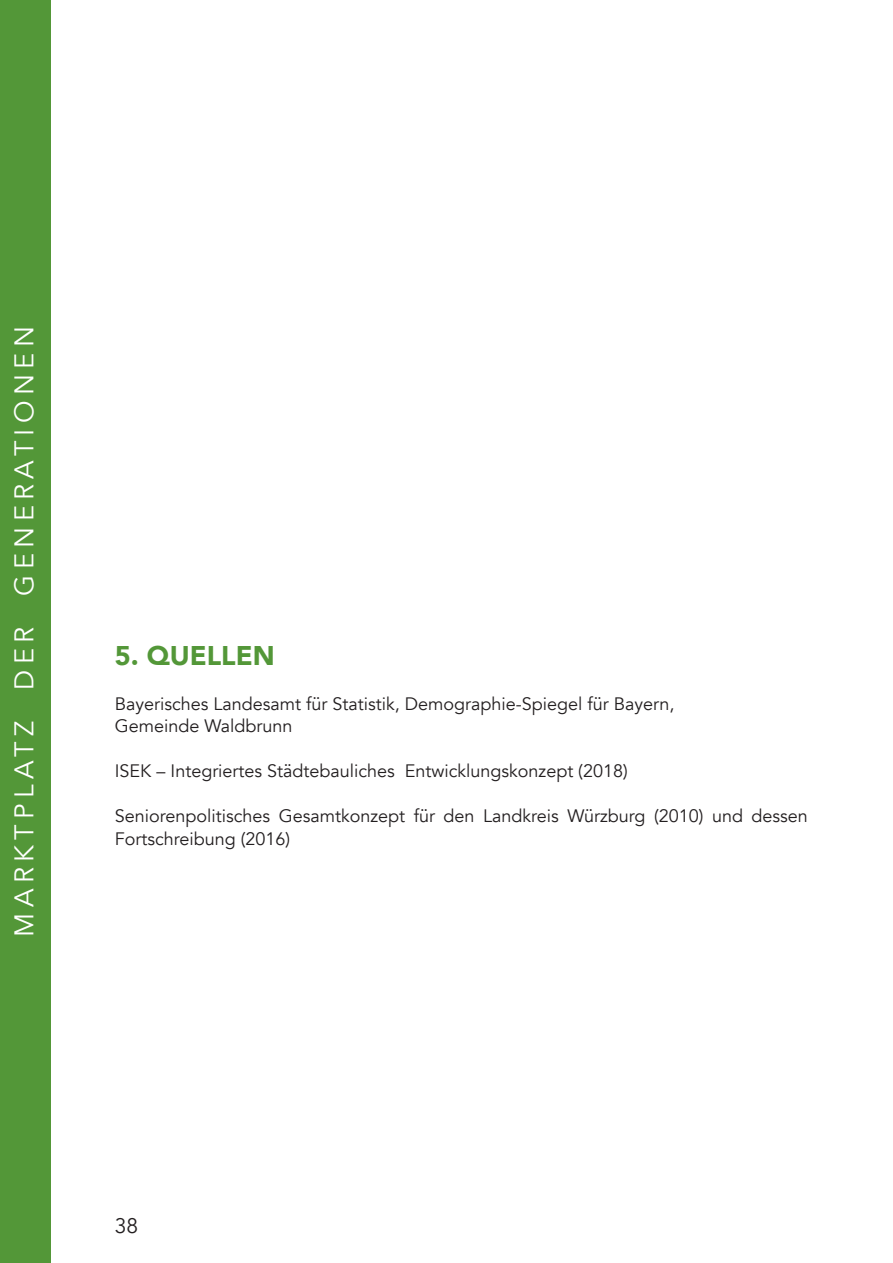
<style>
.page{position:relative;width:893px;height:1263px;background:#fff}
.page>*{position:absolute;margin:0;border:0;box-sizing:border-box;transform-origin:0 0}
.t1{font:27px "Avenir";letter-spacing:.2em;color:#fff}
.t2{font:900 27px "Avenir";color:#539738}
.t3{font:21px "Avenir";color:#231f20}
.t4{font:18px/22.5px "Avenir";color:#231f20}
</style>
<div class="page">
<div style="left:0;top:0;width:51px;height:1263px;background:#539738"></div>
<h1 class="t1" style="left:8px;top:937px;width:612px;rotate:-90deg">MARKTPLATZ DER GENERATIONEN</h1>
<h1 class="t2" style="left:115px;top:632px;width:162px">5. QUELLEN</h1>
<p class="t4" style="left:115px;top:693px;width:561px">Bayerisches Landesamt für Statistik, Demographie-Spiegel für Bayern,<br>Gemeinde Waldbrunn</p>
<p class="t4" style="left:115px;top:760px;width:514px">ISEK – Integriertes Städtebauliches Entwicklungskonzept (2018)</p>
<p class="t4" style="left:115px;top:805px;width:695px">Seniorenpolitisches Gesamtkonzept für den Landkreis Würzburg (2010) und dessen<br>Fortschreibung (2016)</p>
<p class="t3" style="left:115px;top:1213px;width:25px">38</p>
</div>
